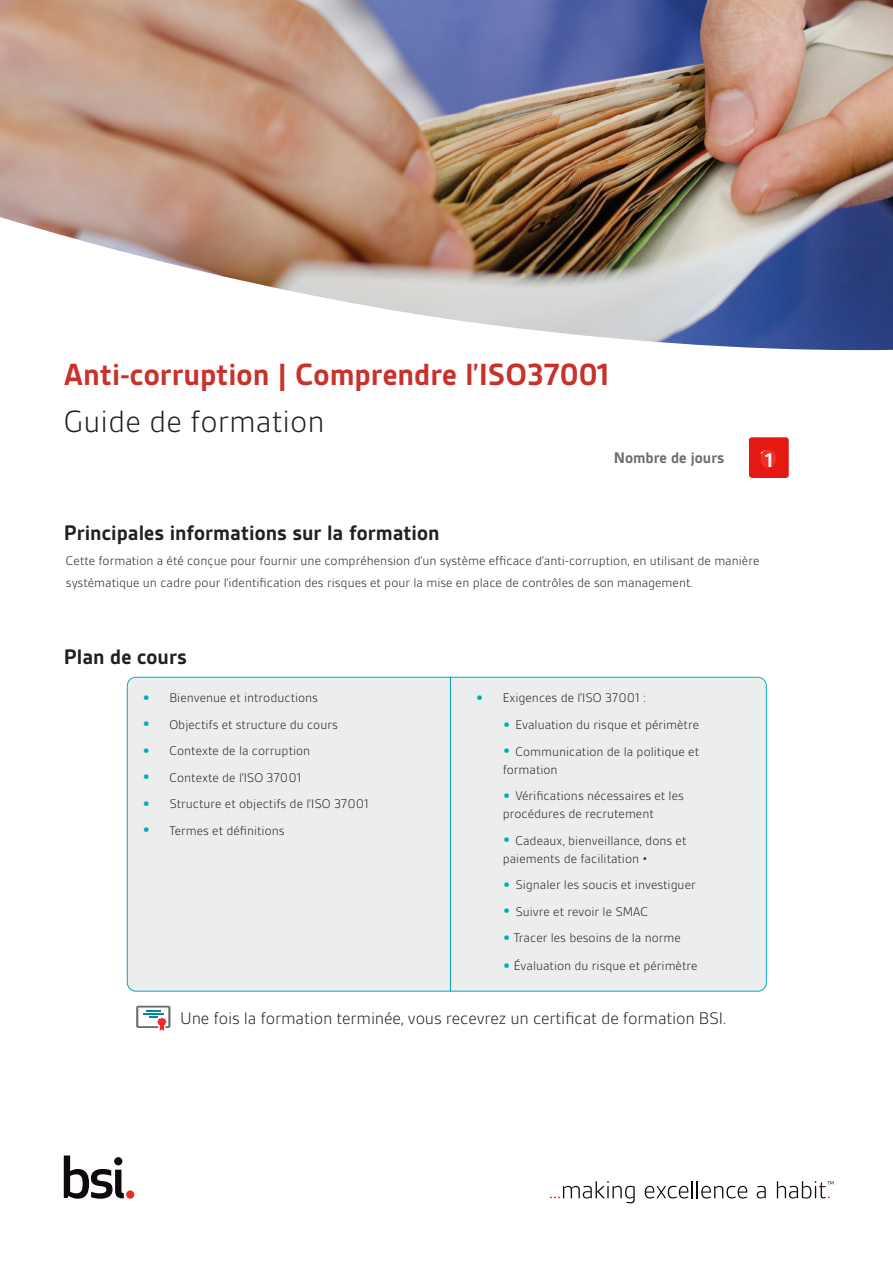
<style>
.page{position:relative;width:893px;height:1263px;background:#fff}
.page>*{position:absolute;margin:0;border:0;box-sizing:border-box;transform-origin:0 0}
.BSI_body_copy{font:700 33px/46.5px "BSI Gesta";color:#c9312b}
.BSI_body_copy-2{font:700 22.5px "BSI Gesta";color:#231f20}
.BSI_body_copy-3{font:700 21px "BSI Gesta";color:#fff}
.BSI_body_copy-4{font:300 18px "BSI Gesta";letter-spacing:-.01em;color:#231f20}
.BSI_body_copy-5{font:700 16.5px "BSI Gesta";color:#6c6d70}
.BSI_body_copy-6{font:300 13.5px/21.6px "BSI Gesta";color:#231f20}
.Bullet_list{font:300 13.5px/18px "BSI Gesta";color:#231f20}
.s1{font-weight:300;color:#231f20}
.s2{font-weight:700;font-size:19.5px;color:#00acbc}
</style>
<div class="page">
<svg style="left:550px;top:1181px;width:85px;height:22px"></svg>
<svg style="left:645px;top:1181px;width:102px;height:17px"></svg>
<svg style="left:757px;top:1186px;width:9px;height:12px"></svg>
<svg style="left:777px;top:1181px;width:56px;height:17px"></svg>
<img style="left:0;top:0;width:893px;height:351px">
<div style="left:127px;top:677px;width:639px;height:314px;background:#eceeed;border-radius:9px"></div>
<svg style="left:64px;top:1155px;width:60px;height:44px"></svg>
<div style="left:126px;top:1190px;width:8px;height:9px;background:#ee2e22;border-radius:50%"></div>
<img style="left:750px;top:437px;width:39px;height:41px">
<div style="left:760px;top:450px;width:16px;height:18px;background:#ef3026;border-radius:8px"></div>
<hr style="left:450px;top:677px;width:1px;height:314px;background:#00a3ad">
<svg style="left:136px;top:1006px;width:34px;height:25px"></svg>
<p class="BSI_body_copy" style="left:64px;top:351px;width:547px">Anti-corruption | Comprendre l’ISO37001<br><span class="s1">Guide de formation</span></p>
<p class="BSI_body_copy-5" style="left:614px;top:449px;width:112px">Nombre de jours</p>
<p class="BSI_body_copy-3" style="left:765px;top:449px;width:9px">1</p>
<p class="BSI_body_copy-2" style="left:64px;top:521px;width:377px">Principales informations sur la formation</p>
<p class="BSI_body_copy-6" style="left:66px;top:550px;width:695px">Cette formation a été conçue pour fournir une compréhension d’un système efficace d’anti-corruption, en utilisant de manière systématique un cadre pour l’identification des risques et pour la mise en place de contrôles de son management.</p>
<p class="BSI_body_copy-2" style="left:64px;top:645px;width:124px">Plan de cours</p>
<p class="BSI_body_copy-6" style="left:142px;top:687px;width:177px"><span class="s2">•</span> Bienvenue et introductions</p>
<p class="BSI_body_copy-6" style="left:142px;top:714px;width:197px"><span class="s2">•</span> Objectifs et structure du cours</p>
<p class="BSI_body_copy-6" style="left:142px;top:740px;width:169px"><span class="s2">•</span> Contexte de la corruption</p>
<p class="BSI_body_copy-6" style="left:142px;top:767px;width:161px"><span class="s2">•</span> Contexte de l’ISO 37001</p>
<p class="BSI_body_copy-6" style="left:142px;top:793px;width:228px"><span class="s2">•</span> Structure et objectifs de l’ISO 37001</p>
<p class="BSI_body_copy-6" style="left:142px;top:820px;width:144px"><span class="s2">•</span> Termes et définitions</p>
<p class="BSI_body_copy-6" style="left:476px;top:687px;width:172px"><span class="s2">•</span> Exigences de l’ISO 37001 :</p>
<p class="Bullet_list" style="left:503px;top:716px;width:198px"><span class="s2">•</span> Evaluation du risque et périmètre</p>
<p class="Bullet_list" style="left:503px;top:742px;width:198px"><span class="s2">•</span> Communication de la politique et formation</p>
<p class="Bullet_list" style="left:503px;top:787px;width:183px"><span class="s2">•</span> Vérifications nécessaires et les procédures de recrutement</p>
<p class="Bullet_list" style="left:503px;top:831px;width:185px"><span class="s2">•</span> Cadeaux, bienveillance, dons et paiements de facilitation •</p>
<p class="Bullet_list" style="left:503px;top:876px;width:195px"><span class="s2">•</span> Signaler les soucis et investiguer</p>
<p class="Bullet_list" style="left:503px;top:902px;width:147px"><span class="s2">•</span> Suivre et revoir le SMAC</p>
<p class="Bullet_list" style="left:503px;top:929px;width:180px"><span class="s2">•</span> Tracer les besoins de la norme</p>
<p class="Bullet_list" style="left:503px;top:957px;width:196px"><span class="s2">•</span> Évaluation du risque et périmètre</p>
<p class="BSI_body_copy-4" style="left:180px;top:1009px;width:547px">Une fois la formation terminée, vous recevrez un certificat de formation BSI.</p>
</div>
